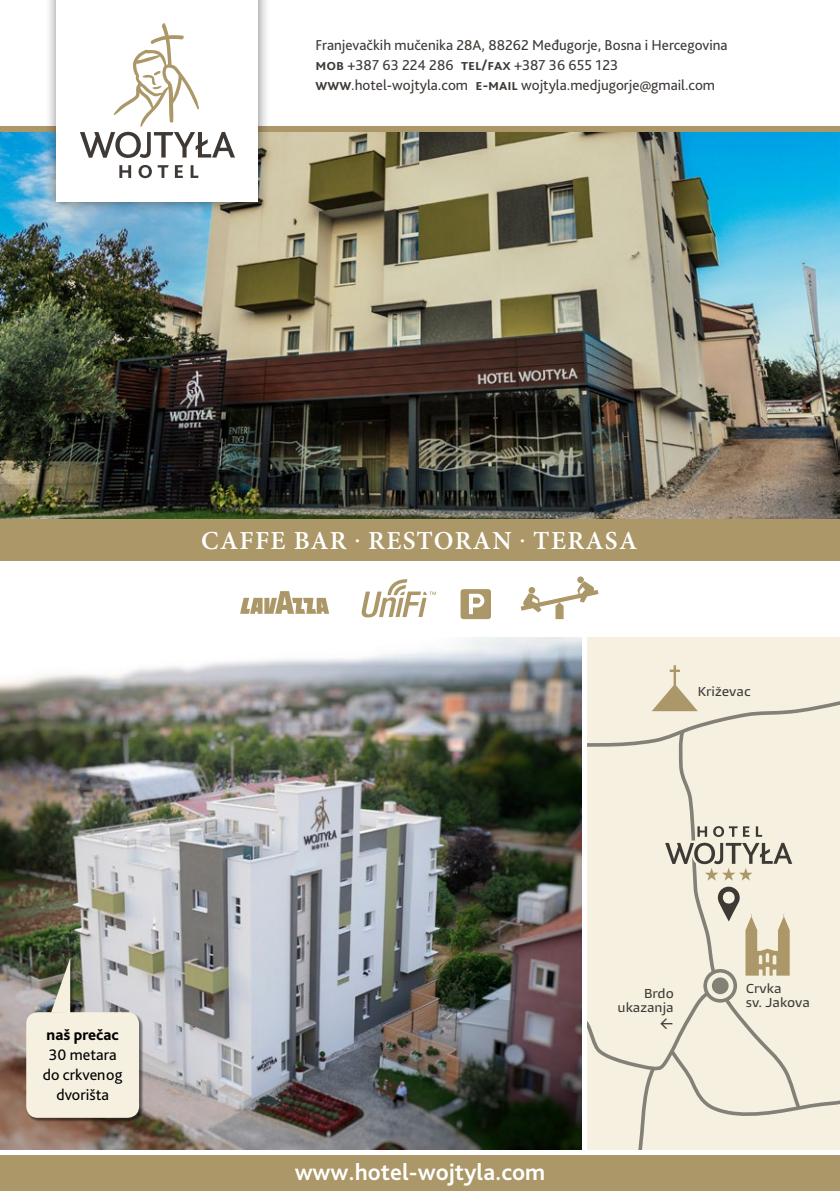
<style>
.page{position:relative;width:840px;height:1191px;background:#fff}
.page>*{position:absolute;margin:0;border:0;box-sizing:border-box;transform-origin:0 0}
.t1{font:600 26px "Minion Pro";letter-spacing:.05em;color:#fff}
.t2{font:700 24px "Bliss Pro";color:#fff}
.t3{font:16.8px "Rehn";color:#3e3935}
.t4{font:16px/20.2px "Bliss Pro";color:#000;text-align:center}
.t5{font:800 16px "Bliss Pro";color:#000}
.t6{font:15px/20px "Bliss Pro";color:#3e3935}
.t7{font:500 12px/13.2px "Burlingame Pro";color:#3e3935}
.s1{font-weight:700}
</style>
<div class="page">
<img style="left:0;top:637px;width:581px;height:512px">
<img style="left:0;top:132px;width:839px;height:387px">
<div style="left:0;top:126px;width:839px;height:6px;background:#ab9767"></div>
<div style="left:0;top:519px;width:839px;height:41px;background:#ab9767"></div>
<div style="left:45px;top:0;width:225px;height:214px;background:#000;opacity:.5"></div>
<div style="left:57px;top:0;width:201px;height:201px;background:#fff"></div>
<svg style="left:119px;top:165px;width:79px;height:13px"></svg>
<svg style="left:80px;top:23px;width:155px;height:135px"></svg>
<svg style="left:361px;top:579px;width:74px;height:38px"></svg>
<svg style="left:240px;top:591px;width:89px;height:23px"></svg>
<svg style="left:460px;top:589px;width:30px;height:30px"></svg>
<svg style="left:520px;top:576px;width:78px;height:43px"></svg>
<div style="left:586px;top:637px;width:253px;height:512px;background:#f5f0e0"></div>
<svg style="left:678px;top:751px;width:112px;height:233px"></svg>
<svg style="left:586px;top:984px;width:253px;height:165px"></svg>
<svg style="left:704px;top:970px;width:30px;height:30px"></svg>
<div style="left:703px;top:969px;width:33px;height:33px;border:4px solid #828077;border-radius:50%"></div>
<div style="left:711px;top:977px;width:17px;height:17px;background:#828077;border-radius:50%"></div>
<svg style="left:665px;top:810px;width:128px;height:165px"></svg>
<svg style="left:586px;top:665px;width:253px;height:86px"></svg>
<div style="left:0;top:1155px;width:839px;height:36px;background:#ab9767"></div>
<div style="left:27px;top:959px;width:116px;height:163px;background:#000;opacity:.5"></div>
<svg style="left:51px;top:958px;width:19px;height:54px"></svg>
<div style="left:26px;top:1012px;width:113px;height:105px;background:#f5f0e0;border-radius:11px"></div>
<p class="t6" style="left:315px;top:35px;width:413px">Franjevačkih mučenika 28A, 88262 Međugorje, Bosna i Hercegovina <span class="s1">mob</span> +387 63 224 286 <span class="s1">tel/fax</span> +387 36 655 123 <span class="s1">www</span>.hotel-wojtyla.com <span class="s1">e-mail</span> wojtyla.medjugorje@gmail.com</p>
<h1 class="t1" style="left:201px;top:522px;width:437px">CAFFE BAR . RESTORAN . TERASA</h1>
<p class="t7" style="left:697px;top:685px;width:54px">Križevac</p>
<p class="t5" style="left:47px;top:1024px;width:74px">naš prečac</p>
<p class="t4" style="left:43px;top:1044px;width:81px">30 metara do crkvenog dvorišta</p>
<h2 class="t2" style="left:294px;top:1156px;width:252px">www.hotel-wojtyla.com</h2>
<p class="t7" style="left:617px;top:987px;width:58px;text-align:right">Brdo ukazanja</p>
<p class="t3" style="left:659px;top:1012px;width:15px">←</p>
<p class="t7" style="left:745px;top:982px;width:66px">Crvka<br>sv. Jakova</p>
</div>
